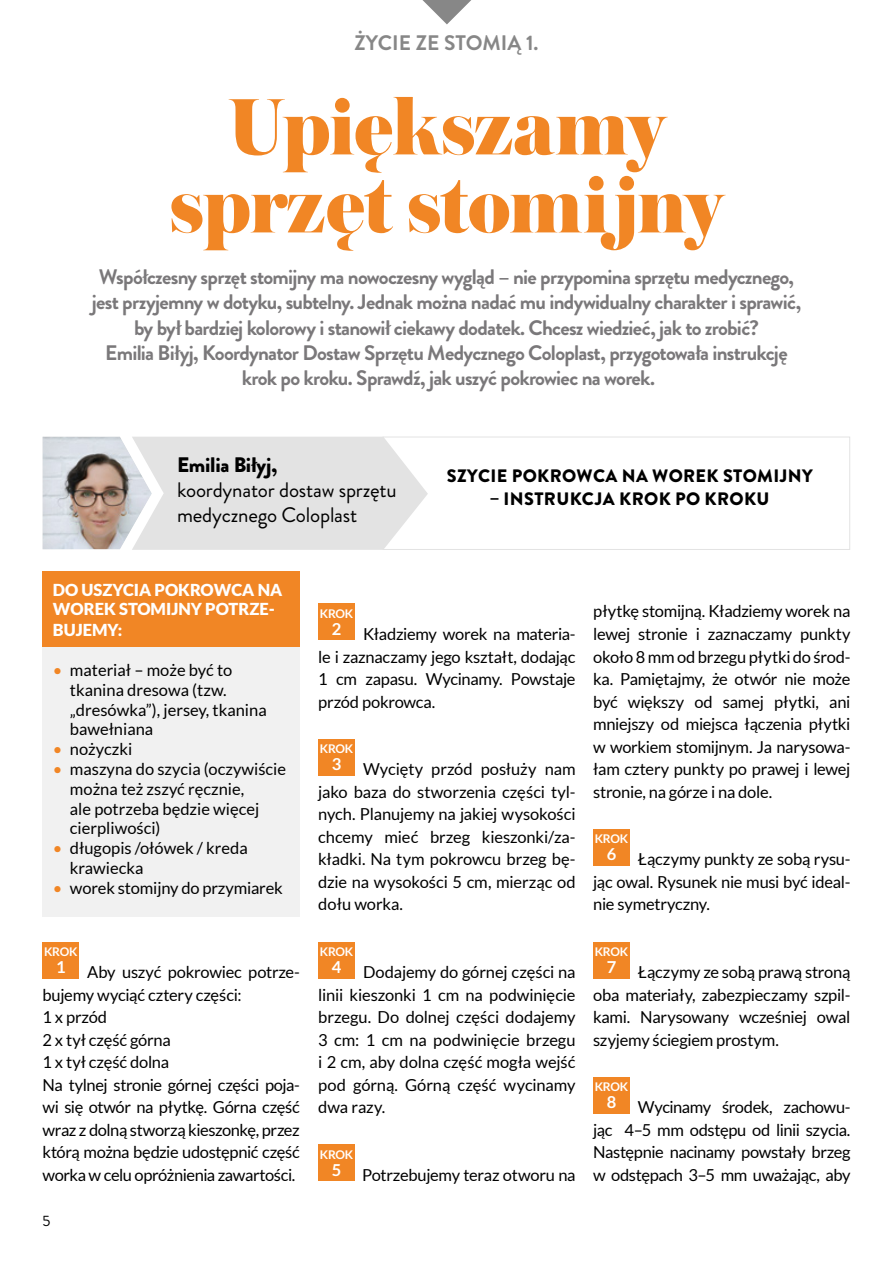
<style>
.page{position:relative;width:893px;height:1263px;background:#fff}
.page>*{position:absolute;margin:0;border:0;box-sizing:border-box;transform-origin:0 0}
.t1{font:900 84px/78px "Austin";letter-spacing:-.015em;color:#f18625;text-align:center}
.t2{font:700 21px/25.2px "Brandon Grotesque";letter-spacing:-.035em;color:#7a787a;text-align:center}
.t3{font:21px/25.2px "Brandon Grotesque";letter-spacing:-.01em;color:#000}
.t4{font:700 21px "Brandon Grotesque";color:#878787}
.t5{font:900 21px "Brandon Grotesque";letter-spacing:-.01em;color:#000}
.t6{font:900 18px "Brandon Grotesque";letter-spacing:.02em;color:#000}
.t7{font:16.5px/22.5px "Lato";letter-spacing:-.01em;color:#000;text-align:justify}
.t8{font:900 16.5px/20.4px "Lato";color:#fff}
.odnosniki_tekst_glow{font:700 16.5px "Lato";color:#fff}
.t9{font:15px "Brandon Grotesque";color:#000}
.odnosniki_tekst_glow-2{font:700 12px "Lato";letter-spacing:-.02em;color:#fff}
.s1{color:#f18625}
</style>
<div class="page">
<div style="left:383px;top:437px;width:467px;height:113px;border:1px solid #e3e3e3"></div>
<svg style="left:422px;top:0;width:49px;height:24px"></svg>
<div style="left:43px;top:942px;width:36px;height:36px;background:#f18625"></div>
<div style="left:318px;top:604px;width:37px;height:36px;background:#f18625"></div>
<div style="left:318px;top:739px;width:37px;height:36px;background:#f18625"></div>
<div style="left:318px;top:942px;width:37px;height:36px;background:#f18625"></div>
<div style="left:318px;top:1145px;width:37px;height:36px;background:#f18625"></div>
<div style="left:593px;top:829px;width:37px;height:36px;background:#f18625"></div>
<div style="left:593px;top:942px;width:37px;height:36px;background:#f18625"></div>
<div style="left:593px;top:1077px;width:37px;height:36px;background:#f18625"></div>
<div style="left:43px;top:572px;width:257px;height:345px;background:#f1f1f1"></div>
<div style="left:43px;top:571px;width:257px;height:76px;background:#f18625"></div>
<svg style="left:43px;top:437px;width:385px;height:113px;background:#e5e5e5"></svg>
<div style="left:30px;top:425px;width:135px;height:124px;background:#000;opacity:.09"></div>
<p class="t4" style="left:354px;top:28px;width:186px">ŻYCIE ZE STOMIĄ 1.</p>
<p class="t1" style="left:170px;top:86px;width:555px">Upiększamy sprzęt stomijny</p>
<p class="t2" style="left:92px;top:265px;width:711px">Współczesny sprzęt stomijny ma nowoczesny wygląd – nie przypomina sprzętu medycznego, jest przyjemny w dotyku, subtelny. Jednak można nadać mu indywidualny charakter i sprawić, by był bardziej kolorowy i stanowił ciekawy dodatek. Chcesz wiedzieć, jak to zrobić?</p>
<p class="t2" style="left:105px;top:340px;width:684px">Emilia Biłyj, Koordynator Dostaw Sprzętu Medycznego Coloplast, przygotowała instrukcję krok po kroku. Sprawdź, jak uszyć pokrowiec na worek.</p>
<p class="t5" style="left:177px;top:450px;width:102px">Emilia Biłyj,</p>
<p class="t3" style="left:177px;top:478px;width:221px">koordynator dostaw sprzętu medycznego Coloplast</p>
<p class="t6" style="left:447px;top:463px;width:367px">SZYCIE POKROWCA NA WOREK STOMIJNY</p>
<p class="t6" style="left:490px;top:486px;width:281px">– INSTRUKCJA KROK PO KROKU</p>
<p class="t8" style="left:53px;top:579px;width:231px">DO USZYCIA POKROWCA NA<br>WOREK STOMIJNY POTRZE-<br>BUJEMY:</p>
<p class="t7" style="left:70px;top:660px;width:198px;line-height:19.8px;text-align:left;text-indent:-17px"><span class="s1">•</span> materiał – może być to tkanina dresowa (tzw. „dresówka”), jersey, tkanina bawełniana</p>
<p class="t7" style="left:53px;top:738px;width:81px"><span class="s1">•</span> nożyczki</p>
<p class="t7" style="left:70px;top:759px;width:218px;line-height:19.8px;text-align:left;text-indent:-17px"><span class="s1">•</span> maszyna do szycia (oczywiście można też zszyć ręcznie,<br>ale potrzeba będzie więcej cierpliwości)</p>
<p class="t7" style="left:70px;top:838px;width:179px;line-height:19.8px;text-indent:-17px"><span class="s1">•</span> długopis /ołówek / kreda krawiecka</p>
<p class="t7" style="left:53px;top:876px;width:231px"><span class="s1">•</span> worek stomijny do przymiarek</p>
<p class="odnosniki_tekst_glow-2" style="left:44px;top:944px;width:35px">KROK</p>
<p class="odnosniki_tekst_glow" style="left:56px;top:958px;width:11px">1</p>
<p class="t7" style="left:43px;top:961px;width:259px;text-indent:45px">Aby uszyć pokrowiec potrze&shy;bujemy wyciąć cztery części:</p>
<p class="t7" style="left:43px;top:1006px;width:66px">1 x przód</p>
<p class="t7" style="left:43px;top:1028px;width:130px">2 x tył część górna</p>
<p class="t7" style="left:43px;top:1051px;width:128px">1 x tył część dolna</p>
<p class="t7" style="left:43px;top:1073px;width:259px">Na tylnej stronie górnej części poja&shy;wi się otwór na płytkę. Górna część wraz z dolną stworzą kieszonkę, przez którą można będzie udostępnić część worka w celu opróżnienia zawartości.</p>
<p class="t9" style="left:43px;top:1210px;width:9px">5</p>
<p class="odnosniki_tekst_glow-2" style="left:320px;top:606px;width:35px">KROK</p>
<p class="odnosniki_tekst_glow" style="left:332px;top:620px;width:11px">2</p>
<p class="t7" style="left:318px;top:623px;width:259px;text-indent:45px">Kładziemy worek na materia&shy;le i zaznaczamy jego kształt, dodając 1 cm zapasu. Wycinamy. Powstaje przód pokrowca.</p>
<p class="odnosniki_tekst_glow-2" style="left:320px;top:741px;width:35px">KROK</p>
<p class="odnosniki_tekst_glow" style="left:332px;top:755px;width:11px">3</p>
<p class="t7" style="left:318px;top:758px;width:259px;text-indent:45px">Wycięty przód posłuży nam jako baza do stworzenia części tyl&shy;nych. Planujemy na jakiej wysokości chcemy mieć brzeg kieszonki/za&shy;kładki. Na tym pokrowcu brzeg bę&shy;dzie na wysokości 5 cm, mierząc od dołu worka.</p>
<p class="odnosniki_tekst_glow-2" style="left:320px;top:944px;width:35px">KROK</p>
<p class="odnosniki_tekst_glow" style="left:332px;top:958px;width:11px">4</p>
<p class="t7" style="left:318px;top:961px;width:259px;text-indent:45px">Dodajemy do górnej części na linii kieszonki 1 cm na podwinięcie brzegu. Do dolnej części dodajemy 3 cm: 1 cm na podwinięcie brzegu i 2 cm, aby dolna część mogła wejść pod górną. Górną część wycinamy dwa razy.</p>
<p class="odnosniki_tekst_glow-2" style="left:320px;top:1147px;width:35px">KROK</p>
<p class="odnosniki_tekst_glow" style="left:332px;top:1160px;width:11px">5</p>
<p class="t7" style="left:362px;top:1163px;width:215px">Potrzebujemy teraz otworu na</p>
<p class="t7" style="left:593px;top:600px;width:259px">płytkę stomijną. Kładziemy worek na lewej stronie i zaznaczamy punkty około 8 mm od brzegu płytki do środ&shy;ka. Pamiętajmy, że otwór nie może być większy od samej płytki, ani mniejszy od miejsca łączenia płytki w workiem stomijnym. Ja narysowa&shy;łam cztery punkty po prawej i lewej stronie, na górze i na dole.</p>
<p class="odnosniki_tekst_glow-2" style="left:595px;top:832px;width:35px">KROK</p>
<p class="odnosniki_tekst_glow" style="left:607px;top:845px;width:11px">6</p>
<p class="t7" style="left:593px;top:848px;width:259px;text-indent:45px">Łączymy punkty ze sobą rysu&shy;jąc owal. Rysunek nie musi być ideal&shy;nie symetryczny.</p>
<p class="odnosniki_tekst_glow-2" style="left:595px;top:944px;width:35px">KROK</p>
<p class="odnosniki_tekst_glow" style="left:607px;top:958px;width:11px">7</p>
<p class="t7" style="left:593px;top:961px;width:259px;text-indent:45px">Łączymy ze sobą prawą stroną oba materiały, zabezpieczamy szpil&shy;kami. Narysowany wcześniej owal szyjemy ściegiem prostym.</p>
<p class="odnosniki_tekst_glow-2" style="left:595px;top:1080px;width:35px">KROK</p>
<p class="odnosniki_tekst_glow" style="left:607px;top:1093px;width:11px">8</p>
<p class="t7" style="left:593px;top:1096px;width:259px;text-indent:45px">Wycinamy środek, zachowu&shy;jąc 4–5 mm odstępu od linii szycia.<br>Następnie nacinamy powstały brzeg w odstępach 3–5 mm uważając, aby</p>
</div>
